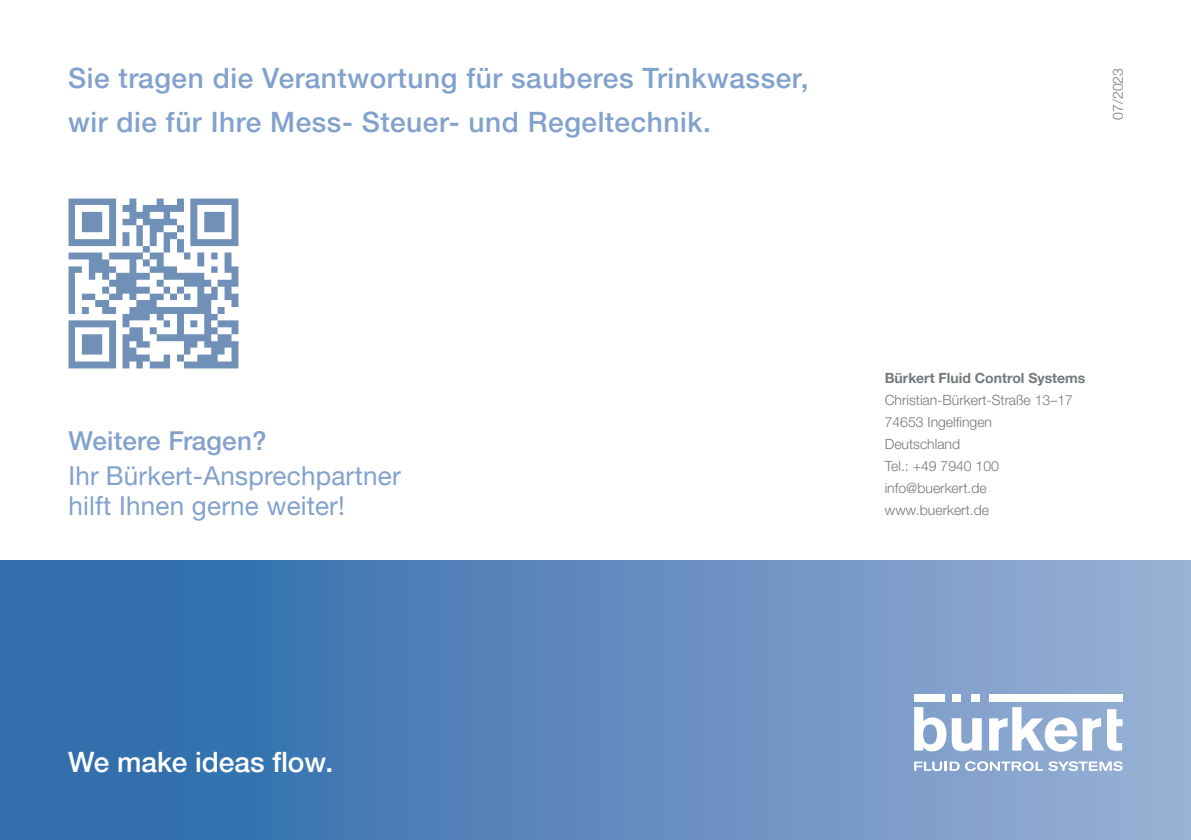
<style>
.page{position:relative;width:1191px;height:840px;background:#fff}
.page>*{position:absolute;margin:0;border:0;box-sizing:border-box;transform-origin:0 0}
.t1{font:500 28px/44px "Helvetica Neue LTW1 G";letter-spacing:.02em;color:#82a1cc}
.t2{font:500 28px "Helvetica Neue LTW1 G";color:#fff}
.t3{font:26px/30px "Helvetica Neue LTW1 G";letter-spacing:.01em;color:#82a1cc}
.t4{font:500 26px "Helvetica Neue LTW1 G";letter-spacing:.01em;color:#82a1cc}
.t5{font:300 14px/22px "Helvetica Neue LTW1 G";color:#73797d}
.t6{font:700 14px "Helvetica Neue LTW1 G";color:#73797d}
</style>
<div class="page">
<div style="left:0;top:560px;width:1191px;height:279px;background:linear-gradient(to right,#2666a8,#9ab0d5)"></div>
<svg style="left:914px;top:706px;width:67px;height:45px"></svg>
<svg style="left:989px;top:706px;width:112px;height:45px"></svg>
<svg style="left:1107px;top:708px;width:15px;height:42px"></svg>
<div style="left:914px;top:693px;width:30px;height:8px;background:#fff"></div>
<div style="left:952px;top:693px;width:9px;height:8px;background:#fff"></div>
<div style="left:972px;top:693px;width:8px;height:8px;background:#fff"></div>
<div style="left:989px;top:693px;width:133px;height:8px;background:#fff"></div>
<svg style="left:914px;top:761px;width:45px;height:9px"></svg>
<svg style="left:965px;top:760px;width:157px;height:10px"></svg>
<img style="left:68px;top:198px;width:170px;height:170px">
<h1 class="t1" style="left:68px;top:56px;width:742px">Sie tragen die Verantwortung für sauberes Trinkwasser, wir die für Ihre Mess- Steuer- und Regeltechnik.</h1>
<p class="t5" style="left:1106px;top:119px;width:53px;rotate:-90deg">07/2023</p>
<h2 class="t4" style="left:68px;top:424px;width:200px">Weitere Fragen?</h2>
<h2 class="t3" style="left:68px;top:460px;width:334px">Ihr Bürkert-Ansprechpartner hilft Ihnen gerne weiter!</h2>
<h1 class="t2" style="left:68px;top:744px;width:267px">We make ideas flow.</h1>
<p class="t6" style="left:884px;top:369px;width:202px">Bürkert Fluid Control Systems</p>
<p class="t5" style="left:884px;top:389px;width:190px">Christian-Bürkert-Straße 13–17<br>74653 Ingelfingen<br>Deutschland<br>Tel.: +49 7940 100 info@buerkert.de www.buerkert.de</p>
</div>
